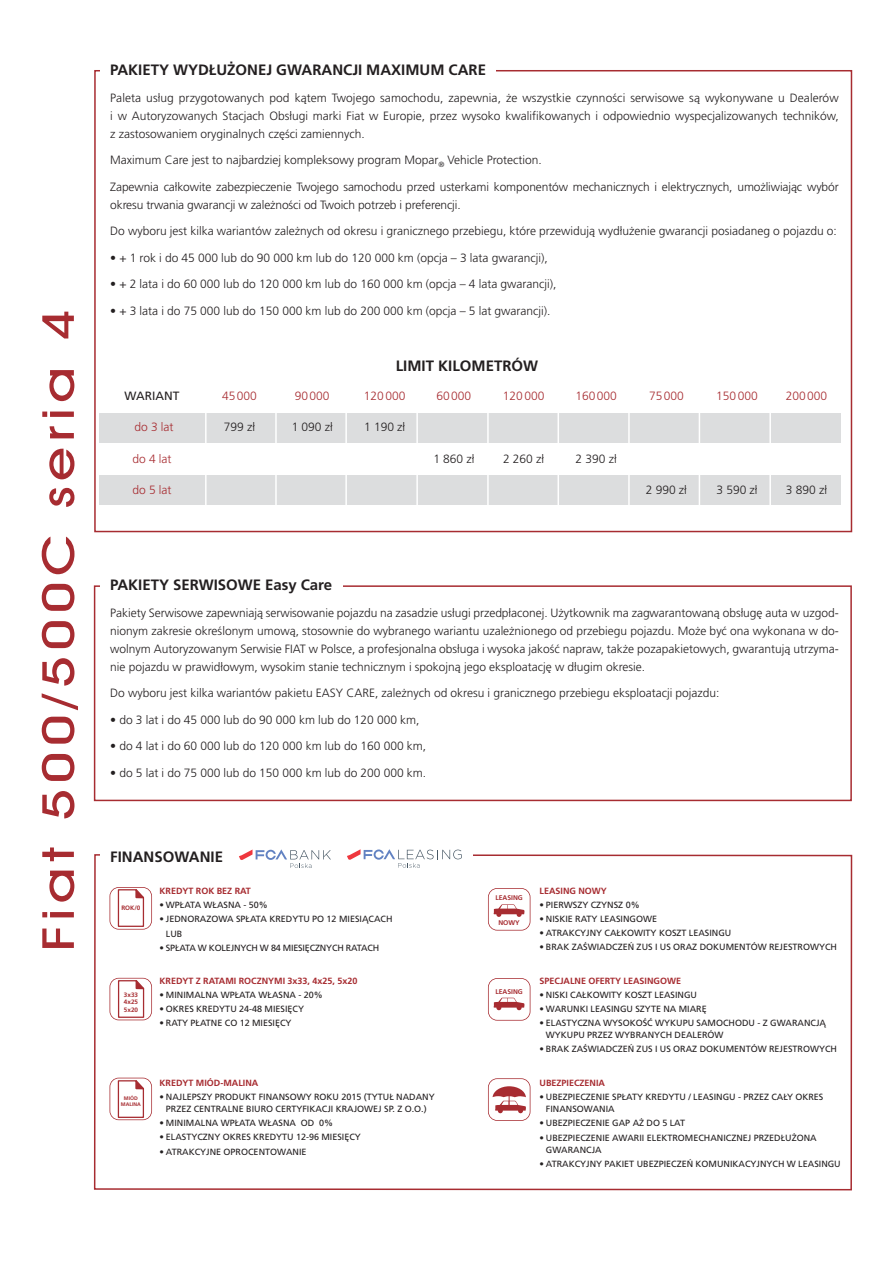
<style>
.page{position:relative;width:893px;height:1263px;background:#fff}
.page>*{position:absolute;margin:0;border:0;box-sizing:border-box;transform-origin:0 0}
.t1{font:500 44.4px "Avant Garde PL";letter-spacing:.1em;color:#a72c31;scale:1.25 1}
.t2{font:700 15px "Frutiger LT Pl";color:#231f20}
.t3{font:300 12px/18px "Frutiger LT Pl";color:#231f20;text-align:justify}
.t4{font:300 12px "Frutiger LT Pl";color:#a72c31}
.t5{font:12px "Frutiger LT Pl";color:#231f20}
.t6{font:9px/12px "Frutiger LT Pl";color:#231f20}
.t7{font:700 9px "Frutiger LT Pl";color:#a72c31}
.t8{font:9px "Frutiger LT Pl";letter-spacing:-.02em;color:#231f20}
.t9{font:700 6.75px "Frutiger LT Pl";color:#a72c31}
.t10{font:700 6.3px/7.6px "Frutiger LT Pl";color:#a72c31;text-align:justify}
.t11{font:700 5.1px/6.1px "Frutiger LT Pl";color:#a72c31;text-align:center}
</style>
<div class="page">
<div style="left:94px;top:585px;width:758px;height:216px;border:2px solid #a72c31"></div>
<div style="left:100px;top:413px;width:741px;height:30px;background:#dcddde"></div>
<div style="left:100px;top:475px;width:741px;height:30px;background:#dcddde"></div>
<div style="left:100px;top:570px;width:242px;height:28px;background:#fff"></div>
<svg style="left:93px;top:854px;width:760px;height:337px"></svg>
<svg style="left:117px;top:890px;width:28px;height:37px"></svg>
<div style="left:110px;top:887px;width:42px;height:43px;border:2px solid #a72c31;border-radius:9px"></div>
<svg style="left:117px;top:977px;width:28px;height:40px"></svg>
<div style="left:110px;top:978px;width:42px;height:42px;border:2px solid #a72c31;border-radius:9px"></div>
<svg style="left:117px;top:1081px;width:28px;height:36px"></svg>
<div style="left:110px;top:1078px;width:42px;height:42px;border:2px solid #a72c31;border-radius:9px"></div>
<svg style="left:493px;top:904px;width:32px;height:13px"></svg>
<div style="left:488px;top:888px;width:42px;height:43px;border:2px solid #a72c31;border-radius:9px"></div>
<svg style="left:493px;top:998px;width:32px;height:12px"></svg>
<div style="left:488px;top:978px;width:42px;height:43px;border:2px solid #a72c31;border-radius:9px"></div>
<svg style="left:492px;top:1086px;width:34px;height:27px"></svg>
<div style="left:488px;top:1078px;width:42px;height:43px;border:2px solid #a72c31;border-radius:9px"></div>
<div style="left:100px;top:842px;width:372px;height:27px;background:#fff"></div>
<svg style="left:347px;top:849px;width:115px;height:19px"></svg>
<svg style="left:239px;top:849px;width:92px;height:19px"></svg>
<hr style="left:205px;top:383px;width:2px;height:122px;background:#fff">
<hr style="left:275px;top:383px;width:2px;height:122px;background:#fff">
<hr style="left:345px;top:383px;width:2px;height:122px;background:#fff">
<hr style="left:416px;top:384px;width:2px;height:122px;background:#fff">
<hr style="left:487px;top:383px;width:2px;height:122px;background:#fff">
<hr style="left:557px;top:383px;width:2px;height:122px;background:#fff">
<hr style="left:628px;top:383px;width:2px;height:122px;background:#fff">
<hr style="left:699px;top:384px;width:1px;height:122px;background:#fff">
<hr style="left:769px;top:384px;width:2px;height:122px;background:#fff">
<h1 class="t1" style="left:42px;top:951px;width:515px;rotate:-90deg">Fiat 500/500C seria 4</h1>
<p class="t2" style="left:110px;top:64px;width:377px">PAKIETY WYDŁUŻONEJ GWARANCJI MAXIMUM CARE</p>
<p class="t3" style="left:110px;top:90px;width:730px">Pa le ta usług przy go to wa nych pod ką tem Two je go sa mo cho du, za pew nia, że wszyst kie czyn no ści ser wi so we są wy ko ny wa ne u De ale rów i w Au to ry zo wa nych Sta cjach Ob słu gi mar ki Fiat w Eu ro pie, przez wy so ko kwa li fi ko wa nych i od po wied nio wy spe cja li zo wa nych tech ni ków, z za sto so wa niem ory gi nal nych czę ści za mien nych.</p>
<p class="t3" style="left:110px;top:152px;width:433px">Ma xi mum Ca re jest to naj bar dziej kom plek so wy pro gram Mo par<sub>®</sub> Ve hic le Pro tec tion.</p>
<p class="t3" style="left:110px;top:179px;width:730px">Za pew nia cał ko wi te za bez pie cze nie Two je go sa mo cho du przed uster ka mi kom po nen tów me cha nicz nych i elek trycz nych, umoż li wia jąc wy bór okre su trwa nia gwa ran cji w za leż no ści od Two ich po trzeb i pre fe ren cji.</p>
<p class="t3" style="left:110px;top:223px;width:728px">Do wy bo ru jest kil ka wa rian tów za leż nych od okre su i gra nicz ne go prze bie gu, któ re prze wi du ją wy dłu że nie gwa ran cji po sia da neg o po jaz du o:</p>
<p class="t3" style="left:110px;top:250px;width:439px">• + 1 rok i do 45 000 lub do 90 000 km lub do 120 000 km (opcja – 3 la ta gwa ran cji),</p>
<p class="t3" style="left:110px;top:276px;width:448px">• + 2 la ta i do 60 000 lub do 120 000 km lub do 160 000 km (opcja – 4 la ta gwa ran cji),</p>
<p class="t3" style="left:110px;top:303px;width:442px">• + 3 la ta i do 75 000 lub do 150 000 km lub do 200 000 km (opcja – 5 lat gwa ran cji).</p>
<p class="t2" style="left:396px;top:360px;width:144px">LIMIT KILOMETRÓW</p>
<p class="t5" style="left:124px;top:391px;width:57px">WARIANT</p>
<p class="t4" style="left:222px;top:391px;width:36px">45 000</p>
<p class="t4" style="left:295px;top:391px;width:36px">90 000</p>
<p class="t4" style="left:364px;top:391px;width:43px">120 000</p>
<p class="t4" style="left:436px;top:391px;width:36px">60 000</p>
<p class="t4" style="left:503px;top:391px;width:43px">120 000</p>
<p class="t4" style="left:575px;top:391px;width:43px">160 000</p>
<p class="t4" style="left:649px;top:391px;width:36px">75 000</p>
<p class="t4" style="left:716px;top:391px;width:43px">150 000</p>
<p class="t4" style="left:786px;top:391px;width:43px">200 000</p>
<p class="t4" style="left:135px;top:422px;width:41px">do 3 lat</p>
<p class="t3" style="left:224px;top:419px;width:33px">799 zł</p>
<p class="t3" style="left:292px;top:419px;width:43px">1 090 zł</p>
<p class="t3" style="left:364px;top:419px;width:43px">1 190 zł</p>
<p class="t4" style="left:133px;top:454px;width:41px">do 4 lat</p>
<p class="t3" style="left:433px;top:451px;width:43px">1 860 zł</p>
<p class="t3" style="left:503px;top:451px;width:43px">2 260 zł</p>
<p class="t3" style="left:576px;top:451px;width:43px">2 390 zł</p>
<p class="t4" style="left:133px;top:485px;width:41px">do 5 lat</p>
<p class="t3" style="left:646px;top:482px;width:43px">2 990 zł</p>
<p class="t3" style="left:716px;top:482px;width:43px">3 590 zł</p>
<p class="t3" style="left:786px;top:482px;width:43px">3 890 zł</p>
<p class="t2" style="left:110px;top:579px;width:223px">PA KIE TY SER WI SO WE Easy Ca re</p>
<p class="t3" style="left:110px;top:605px;width:730px">Pa kie ty Ser wi so we za pew nia ją ser wi so wa nie po jaz du na za sa dzie usłu gi przed pła co nej. Użyt kow nik ma za gwa ran to wa ną ob słu gę au ta w uzgod - nio nym za kre sie okre ślo nym umo wą, sto sow nie do wy bra ne go wa rian tu uza leż nio ne go od prze bie gu po jaz du. Mo że być ona wy ko na na w do - wol nym Au to ry zo wa nym Ser wi sie FIAT w Pol sce, a pro fe sjo nal na ob słu ga i wy so ka ja kość na praw, tak że po za pa kie to wych, gwa ran tu ją utrzy ma - nie po jaz du w pra wi dło wym, wy so kim sta nie tech nicz nym i spo koj ną je go eks plo ata cję w dłu gim okre sie.</p>
<p class="t3" style="left:110px;top:685px;width:611px">Do wy bo ru jest kil ka wa rian tów pa kie tu EASY CA RE, za leż nych od okre su i gra nicz ne go prze bie gu eks plo ata cji po jaz du:</p>
<p class="t3" style="left:110px;top:712px;width:311px">• do 3 lat i do 45 000 lub do 90 000 km lub do 120 000 km,</p>
<p class="t3" style="left:110px;top:738px;width:317px">• do 4 lat i do 60 000 lub do 120 000 km lub do 160 000 km,</p>
<p class="t3" style="left:110px;top:765px;width:317px">• do 5 lat i do 75 000 lub do 150 000 km lub do 200 000 km.</p>
<p class="t2" style="left:110px;top:851px;width:114px">FINANSOWANIE</p>
<p class="t10" style="left:121px;top:904px;width:21px">ROK/0</p>
<p class="t10" style="left:124px;top:992px;width:16px">3x33<br>4x25<br>5x20</p>
<p class="t7" style="left:160px;top:887px;width:93px">KREDYT ROK BEZ RAT</p>
<p class="t6" style="left:160px;top:900px;width:110px">• WPŁATA WŁASNA - 50%</p>
<p class="t6" style="left:166px;top:913px;width:228px;line-height:14.1px;text-indent:-6px">• JEDNORAZOWA SPŁATA KREDYTU PO 12 MIESIĄCACH<br>LUB</p>
<p class="t8" style="left:160px;top:944px;width:221px">• SPŁATA W KOLEJNYCH W 84 MIESIĘCZNYCH RATACH</p>
<p class="t7" style="left:160px;top:977px;width:199px">KREDYT Z RATAMI ROCZNYMI 3x33, 4x25, 5x20</p>
<p class="t6" style="left:160px;top:990px;width:165px">• MINIMALNA WPŁATA WŁASNA - 20%</p>
<p class="t6" style="left:160px;top:1004px;width:146px">• OKRES KREDYTU 24-48 MIESIĘCY</p>
<p class="t6" style="left:160px;top:1018px;width:134px">• RATY PŁATNE CO 12 MIESIĘCY</p>
<p class="t11" style="left:121px;top:1096px;width:22px">MIÓD<br>MALINA</p>
<p class="t7" style="left:160px;top:1079px;width:100px">KREDYT MIÓD-MALINA</p>
<p class="t6" style="left:160px;top:1092px;width:277px;text-align:center">• NAJLEPSZY PRODUKT FINANSOWY ROKU 2015 (TYTUŁ NADANY<br>PRZEZ CENTRALNE BIURO CERTYFIKACJI KRAJOWEJ SP. Z O.O.)</p>
<p class="t6" style="left:160px;top:1118px;width:175px">• MINIMALNA WPŁATA WŁASNA OD 0%</p>
<p class="t6" style="left:160px;top:1132px;width:203px">• ELASTYCZNY OKRES KREDYTU 12-96 MIESIĘCY</p>
<p class="t6" style="left:160px;top:1146px;width:148px">• ATRAKCYJNE OPROCENTOWANIE</p>
<p class="t9" style="left:495px;top:896px;width:29px">LEASING</p>
<p class="t9" style="left:498px;top:920px;width:23px">NOWY</p>
<p class="t9" style="left:495px;top:989px;width:29px">LEASING</p>
<p class="t7" style="left:539px;top:887px;width:69px">LEASING NOWY</p>
<p class="t6" style="left:539px;top:900px;width:102px">• PIERWSZY CZYNSZ 0%</p>
<p class="t6" style="left:539px;top:914px;width:119px">• NISKIE RATY LEASINGOWE</p>
<p class="t6" style="left:539px;top:928px;width:193px">• ATRAKCYJNY CAŁKOWITY KOSZT LEASINGU</p>
<p class="t6" style="left:539px;top:942px;width:299px">• BRAK ZAŚWIADCZEŃ ZUS I US ORAZ DOKUMENTÓW REJESTROWYCH</p>
<p class="t7" style="left:539px;top:977px;width:143px">SPECJALNE OFERTY LEASINGOWE</p>
<p class="t6" style="left:539px;top:989px;width:159px">• NISKI CAŁKOWITY KOSZT LEASINGU</p>
<p class="t6" style="left:539px;top:1003px;width:169px">• WARUNKI LEASINGU SZYTE NA MIARĘ</p>
<p class="t6" style="left:546px;top:1018px;width:282px;text-indent:-6px">• ELASTYCZNA WYSOKOŚĆ WYKUPU SAMOCHODU - Z GWARANCJĄ<br>WYKUPU PRZEZ WYBRANYCH DEALERÓW</p>
<p class="t6" style="left:539px;top:1044px;width:299px">• BRAK ZAŚWIADCZEŃ ZUS I US ORAZ DOKUMENTÓW REJESTROWYCH</p>
<p class="t7" style="left:539px;top:1079px;width:67px">UBEZPIECZENIA</p>
<p class="t6" style="left:546px;top:1092px;width:279px;text-indent:-6px">• UBEZPIECZENIE SPŁATY KREDYTU / LEASINGU - PRZEZ CAŁY OKRES<br>FINANSOWANIA</p>
<p class="t6" style="left:539px;top:1118px;width:147px">• UBEZPIECZENIE GAP AŻ DO 5 LAT</p>
<p class="t6" style="left:546px;top:1132px;width:272px;text-indent:-6px">• UBEZPIECZENIE AWARII ELEKTROMECHANICZNEJ PRZEDŁUŻONA<br>GWARANCJA</p>
<p class="t6" style="left:539px;top:1158px;width:303px">• ATRAKCYJNY PAKIET UBEZPIECZEŃ KOMUNIKACYJNYCH W LEASINGU</p>
</div>
